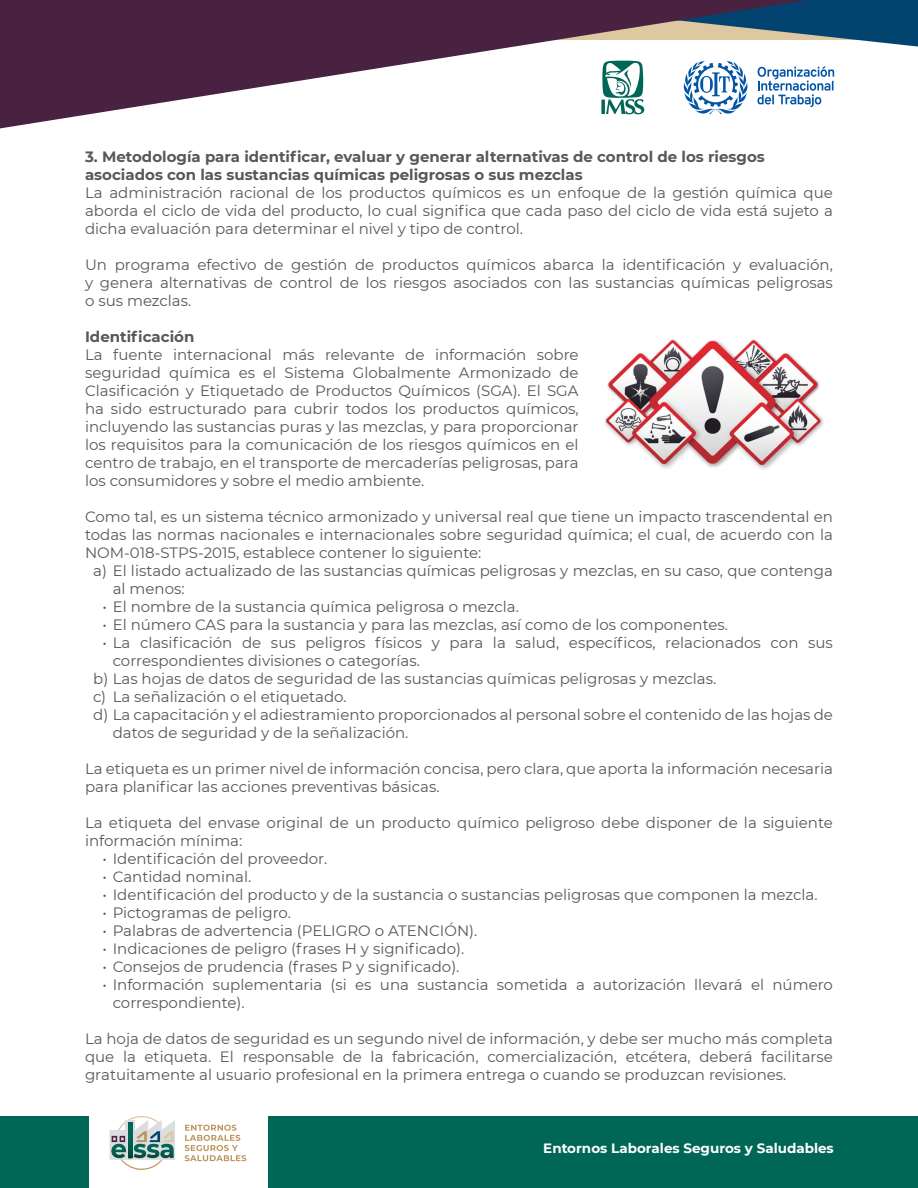
<style>
.page{position:relative;width:918px;height:1188px;background:#fff}
.page>*{position:absolute;margin:0;border:0;box-sizing:border-box;transform-origin:0 0}
.t1{font:15px/18px "Montserrat";color:#57585a;text-align:justify}
.t2{font:700 15px/18px "Montserrat";color:#57585a}
.t3{font:700 13.5px "Montserrat";color:#fff}
</style>
<div class="page">
<div style="left:268px;top:1116px;width:650px;height:72px;background:#006756"></div>
<div style="left:0;top:1116px;width:88px;height:72px;background:#006756"></div>
<svg style="left:0;top:0;width:918px;height:129px"></svg>
<svg style="left:185px;top:1125px;width:61px;height:36px"></svg>
<svg style="left:110px;top:1116px;width:65px;height:54px"></svg>
<img style="left:604px;top:339px;width:220px;height:131px">
<p class="t2" style="left:85px;top:147px;width:681px">3. Metodología para identificar, evaluar y generar alternativas de control de los riesgos asociados con las sustancias químicas peligrosas o sus mezclas</p>
<p class="t1" style="left:85px;top:183px;width:749px">La administración racional de los productos químicos es un enfoque de la gestión química que aborda el ciclo de vida del producto, lo cual significa que cada paso del ciclo de vida está sujeto a dicha evaluación para determinar el nivel y tipo de control.</p>
<p class="t1" style="left:85px;top:255px;width:749px">Un programa efectivo de gestión de productos químicos abarca la identificación y evaluación, y genera alternativas de control de los riesgos asociados con las sustancias químicas peligrosas o sus mezclas.</p>
<p class="t2" style="left:85px;top:327px;width:111px">Identificación</p>
<p class="t1" style="left:85px;top:345px;width:495px">La fuente internacional más relevante de información sobre seguridad química es el Sistema Globalmente Armonizado de Clasificación y Etiquetado de Productos Químicos (SGA). El SGA ha sido estructurado para cubrir todos los productos químicos, incluyendo las sustancias puras y las mezclas, y para proporcionar los requisitos para la comunicación de los riesgos químicos en el centro de trabajo, en el transporte de mercaderías peligrosas, para los consumidores y sobre el medio ambiente.</p>
<p class="t1" style="left:85px;top:507px;width:749px">Como tal, es un sistema técnico armonizado y universal real que tiene un impacto trascendental en</p>
<p class="t1" style="left:85px;top:525px;width:749px">todas las normas nacionales e internacionales sobre seguridad química; el cual, de acuerdo con la</p>
<p class="t1" style="left:85px;top:543px;width:398px">NOM-018-STPS-2015, establece contener lo siguiente:</p>
<p class="t1" style="left:93px;top:561px;width:741px">a) El listado actualizado de las sustancias químicas peligrosas y mezclas, en su caso, que contenga</p>
<p class="t1" style="left:113px;top:579px;width:73px">al menos:</p>
<p class="t1" style="left:102px;top:597px;width:418px">• El nombre de la sustancia química peligrosa o mezcla.</p>
<p class="t1" style="left:102px;top:615px;width:627px">• El número CAS para la sustancia y para las mezclas, así como de los componentes.</p>
<p class="t1" style="left:102px;top:633px;width:732px">• La clasificación de sus peligros físicos y para la salud, específicos, relacionados con sus</p>
<p class="t1" style="left:113px;top:651px;width:309px">correspondientes divisiones o categorías.</p>
<p class="t1" style="left:93px;top:669px;width:625px">b) Las hojas de datos de seguridad de las sustancias químicas peligrosas y mezclas.</p>
<p class="t1" style="left:93px;top:687px;width:255px">c) La señalización o el etiquetado.</p>
<p class="t1" style="left:93px;top:705px;width:741px">d) La capacitación y el adiestramiento proporcionados al personal sobre el contenido de las hojas de</p>
<p class="t1" style="left:113px;top:723px;width:297px">datos de seguridad y de la señalización.</p>
<p class="t1" style="left:85px;top:759px;width:749px">La etiqueta es un primer nivel de información concisa, pero clara, que aporta la información necesaria para planificar las acciones preventivas básicas.</p>
<p class="t1" style="left:85px;top:813px;width:749px">La etiqueta del envase original de un producto químico peligroso debe disponer de la siguiente información mínima:</p>
<p class="t1" style="left:102px;top:849px;width:226px">• Identificación del proveedor.</p>
<p class="t1" style="left:102px;top:867px;width:150px">• Cantidad nominal.</p>
<p class="t1" style="left:102px;top:885px;width:717px">• Identificación del producto y de la sustancia o sustancias peligrosas que componen la mezcla.</p>
<p class="t1" style="left:102px;top:903px;width:190px">• Pictogramas de peligro.</p>
<p class="t1" style="left:102px;top:921px;width:376px">• Palabras de advertencia (PELIGRO o ATENCIÓN).</p>
<p class="t1" style="left:102px;top:939px;width:363px">• Indicaciones de peligro (frases H y significado).</p>
<p class="t1" style="left:102px;top:957px;width:359px">• Consejos de prudencia (frases P y significado).</p>
<p class="t1" style="left:113px;top:975px;width:722px;text-indent:-10px">• Información suplementaria (si es una sustancia sometida a autorización llevará el número correspondiente).</p>
<p class="t1" style="left:85px;top:1029px;width:749px">La hoja de datos de seguridad es un segundo nivel de información, y debe ser mucho más completa que la etiqueta. El responsable de la fabricación, comercialización, etcétera, deberá facilitarse gratuitamente al usuario profesional en la primera entrega o cuando se produzcan revisiones.</p>
<p class="t3" style="left:543px;top:1138px;width:292px">Entornos Laborales Seguros y Saludables</p>
</div>
